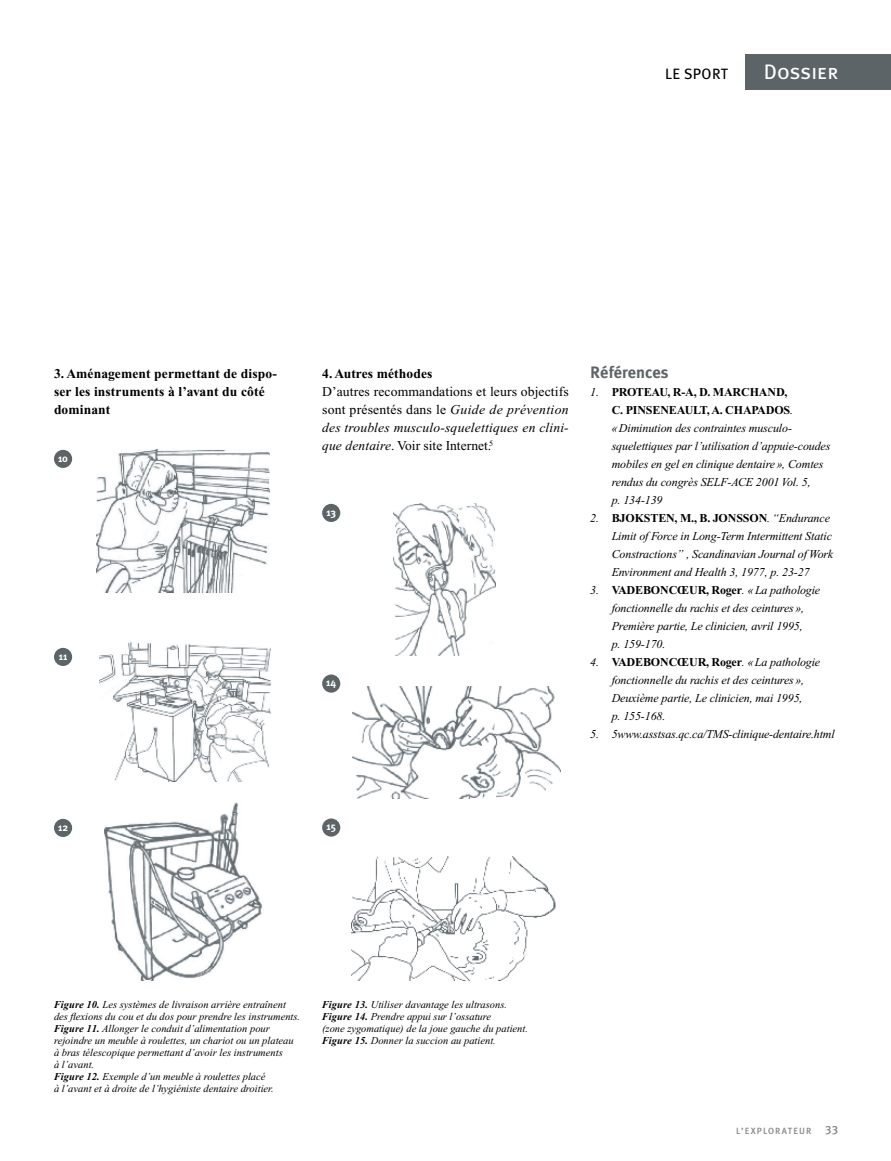
<style>
.page{position:relative;width:891px;height:1161px;background:#fff}
.page>*{position:absolute;margin:0;border:0;box-sizing:border-box;transform-origin:0 0}
.t1{font:21px "Meta Plus Book Caps";color:#fff}
.t2{font:700 16.5px "Meta Plus";color:#5c6468}
.t3{font:15px "Meta Plus Book Caps";letter-spacing:.02em;color:#000}
.t4{font:13.5px/18px "Times New Roman";letter-spacing:.005em;color:#000;text-align:justify}
.t5{font:700 13.5px/18px "Times New Roman";letter-spacing:.01em;color:#000}
.t6{font:italic 12px/18px "Times New Roman";letter-spacing:-.01em;color:#000}
.t7{font:italic 10.5px/12px "Times New Roman";color:#000}
.t8{font:700 10.5px "Meta Plus";letter-spacing:-.005em;color:#fff}
.t9{font:9px "Meta Plus Medium Caps";letter-spacing:.12em;color:#868787}
.s1{font-style:italic}
.s2{font-weight:700;font-style:normal}
.s3{font-weight:700}
.s4{font-size:12px}
</style>
<div class="page">
<div style="left:746px;top:54px;width:145px;height:35px;background:#5c6468"></div>
<img style="left:394px;top:504px;width:102px;height:152px">
<img style="left:352px;top:686px;width:208px;height:112px">
<img style="left:351px;top:856px;width:205px;height:125px">
<img style="left:96px;top:450px;width:174px;height:143px">
<img style="left:99px;top:642px;width:173px;height:139px">
<img style="left:105px;top:802px;width:157px;height:179px">
<div style="left:54px;top:819px;width:18px;height:18px;background:#5c6468;border-radius:50%"></div>
<div style="left:322px;top:818px;width:18px;height:19px;background:#5c6468;border-radius:50%"></div>
<div style="left:54px;top:648px;width:18px;height:18px;background:#5c6468;border-radius:50%"></div>
<div style="left:322px;top:675px;width:18px;height:18px;background:#5c6468;border-radius:50%"></div>
<div style="left:322px;top:504px;width:18px;height:18px;background:#5c6468;border-radius:50%"></div>
<div style="left:54px;top:450px;width:18px;height:18px;background:#5c6468;border-radius:50%"></div>
<p class="t3" style="left:665px;top:65px;width:65px">LE SPORT</p>
<h1 class="t1" style="left:764px;top:60px;width:76px">Dossier</h1>
<p class="t5" style="left:54px;top:365px;width:224px">3. Aménagement permettant de dispo&shy;ser les instruments à l’avant du côté dominant</p>
<p class="t5" style="left:322px;top:365px;width:112px">4. Autres méthodes</p>
<p class="t4" style="left:322px;top:383px;width:248px">D’autres recommandations et leurs objectifs sont présentés dans le <span class="s1">Guide de prévention des troubles musculo-squelettiques en clini&shy;que dentaire</span>. Voir site Internet.<sup>5</sup></p>
<p class="t8" style="left:58px;top:452px;width:11px">10</p>
<p class="t8" style="left:59px;top:650px;width:10px">11</p>
<p class="t8" style="left:326px;top:506px;width:11px">13</p>
<p class="t8" style="left:326px;top:677px;width:12px">14</p>
<h2 class="t2" style="left:590px;top:363px;width:80px">Références</h2>
<p class="t6" style="left:612px;top:383px;width:220px;text-indent:-21px">1. <span class="s2">PROTEAU, R-A, D. MARCHAND,<br>C. PINSENEAULT,A. CHAPADOS</span>. «Diminution des contraintes musculo&shy;squelettiques par l’utilisation d’appuie-coudes mobiles en gel en clinique dentaire», Comtes rendus du congrès SELF-ACE 2001 Vol. 5,<br>p. 134-139</p>
<p class="t6" style="left:612px;top:509px;width:223px;text-indent:-21px">2. <span class="s2">BJOKSTEN, M., B. JONSSON</span>. “Endurance Limit of Force in Long-Term Intermittent Static Constractions” , Scandinavian Journal of Work Environment and Health 3, 1977, p. 23-27</p>
<p class="t6" style="left:612px;top:581px;width:210px;text-indent:-21px">3. <span class="s2">VADEBONCŒUR, Roger</span>. «La pathologie fonctionnelle du rachis et des ceintures», Première partie, Le clinicien, avril 1995,<br>p. 159-170.</p>
<p class="t6" style="left:612px;top:653px;width:210px;text-indent:-21px">4. <span class="s2">VADEBONCŒUR, Roger</span>. «La pathologie fonctionnelle du rachis et des ceintures», Deuxième partie, Le clinicien, mai 1995,<br>p. 155-168.</p>
<p class="t6" style="left:590px;top:725px;width:246px">5. 5www.asstsas.qc.ca/TMS-clinique-dentaire.html</p>
<p class="t8" style="left:58px;top:821px;width:11px">12</p>
<p class="t8" style="left:326px;top:821px;width:11px">15</p>
<p class="t7" style="left:54px;top:999px;width:248px"><span class="s3">Figure 10.</span> Les systèmes de livraison arrière entraînent des flexions du cou et du dos pour prendre les instruments.<br><span class="s3">Figure 11.</span> Allonger le conduit d’alimentation pour rejoindre un meuble à roulettes, un chariot ou un plateau à bras télescopique permettant d’avoir les instruments<br>à l’avant.<br><span class="s3">Figure 12.</span> Exemple d’un meuble à roulettes placé<br>à l’avant et à droite de l’hygiéniste dentaire droitier.</p>
<p class="t7" style="left:322px;top:999px;width:207px"><span class="s3">Figure 13.</span> Utiliser davantage les ultrasons.<br><span class="s3">Figure 14.</span> Prendre appui sur l’ossature<br>(zone zygomatique) de la joue gauche du patient.<br><span class="s3">Figure 15.</span> Donner la succion au patient.</p>
<p class="t9" style="left:736px;top:1126px;width:103px">L’EXPLORATEUR <span class="s4">33</span></p>
</div>
